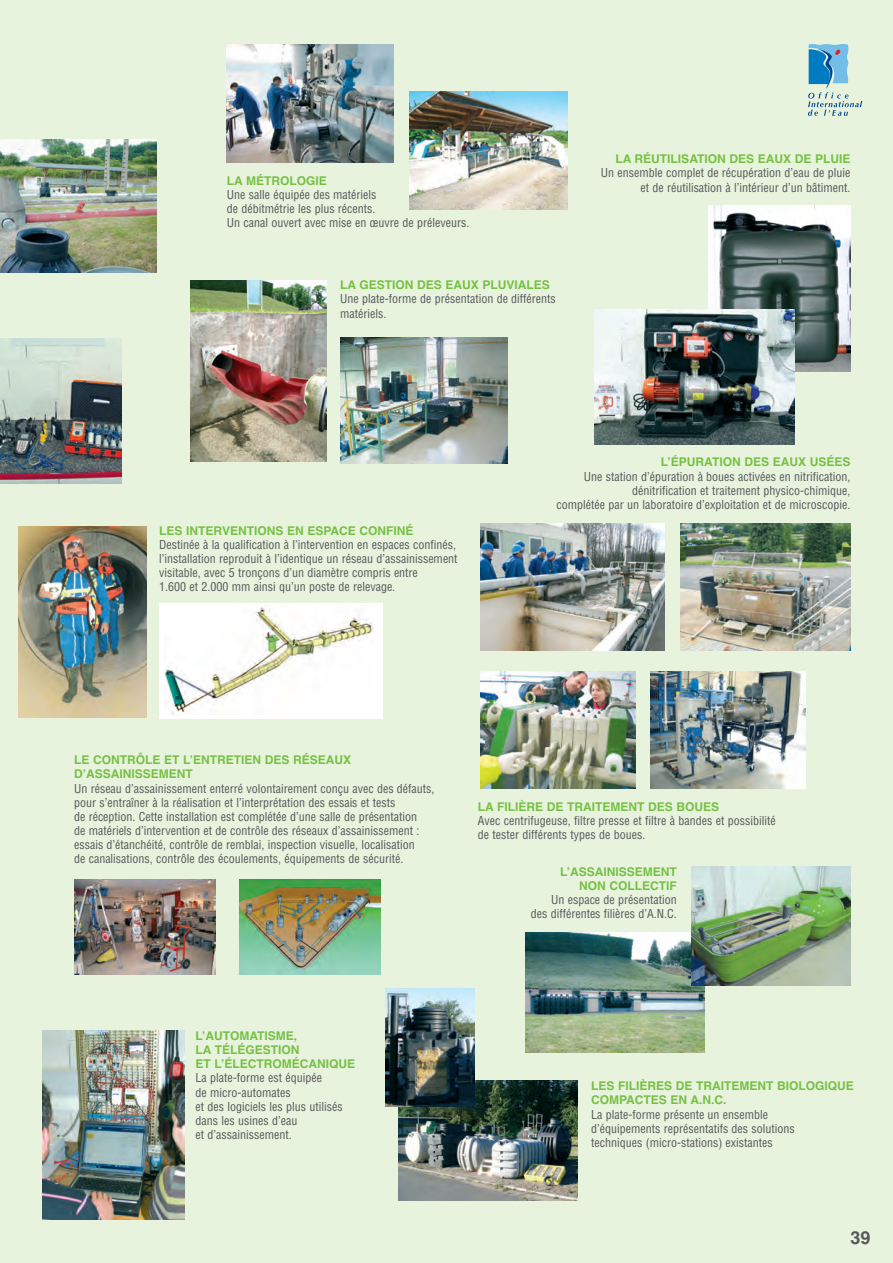
<style>
.page{position:relative;width:893px;height:1263px;background:#e8f3de}
.page>*{position:absolute;margin:0;border:0;box-sizing:border-box;transform-origin:0 0}
.t1{font:700 18px "Helvetica";color:#57585a}
.t2{font:condensed 12px/14.1px "Helvetica";color:#57585a}
.t3{font:700 12px/14.1px "Helvetica";color:#76c043}
</style>
<div class="page">
<img style="left:409px;top:91px;width:158px;height:119px">
<img style="left:74px;top:880px;width:142px;height:94px">
<img style="left:709px;top:205px;width:141px;height:167px">
<img style="left:239px;top:880px;width:141px;height:94px">
<img style="left:481px;top:524px;width:184px;height:127px">
<div style="left:159px;top:604px;width:224px;height:115px;background:#fff"></div>
<img style="left:165px;top:607px;width:208px;height:107px">
<img style="left:651px;top:672px;width:155px;height:116px">
<img style="left:0;top:139px;width:156px;height:133px">
<img style="left:227px;top:45px;width:167px;height:117px">
<img style="left:681px;top:524px;width:169px;height:127px">
<img style="left:480px;top:672px;width:155px;height:116px">
<img style="left:43px;top:1031px;width:141px;height:188px">
<img style="left:340px;top:338px;width:168px;height:125px">
<img style="left:525px;top:933px;width:180px;height:120px">
<img style="left:190px;top:281px;width:136px;height:180px">
<img style="left:0;top:339px;width:122px;height:145px">
<img style="left:594px;top:310px;width:201px;height:134px">
<img style="left:691px;top:866px;width:159px;height:120px">
<img style="left:19px;top:527px;width:128px;height:191px">
<svg style="left:808px;top:44px;width:54px;height:72px"></svg>
<img style="left:399px;top:1080px;width:179px;height:120px">
<img style="left:386px;top:989px;width:88px;height:118px">
<p class="t3" style="left:227px;top:174px;width:101px">LA MÉTROLOGIE</p>
<p class="t2" style="left:227px;top:188px;width:244px">Une salle équipée des matériels<br>de débitmétrie les plus récents.<br>Un canal ouvert avec mise en œuvre de préleveurs.</p>
<p class="t3" style="left:340px;top:278px;width:211px">LA GESTION DES EAUX PLUVIALES</p>
<p class="t2" style="left:340px;top:292px;width:217px">Une plate-forme de présentation de différents matériels.</p>
<p class="t3" style="left:615px;top:152px;width:237px">LA RÉUTILISATION DES EAUX DE PLUIE</p>
<p class="t2" style="left:601px;top:166px;width:251px;text-align:right">Un ensemble complet de récupération d’eau de pluie et de réutilisation à l’intérieur d’un bâtiment.</p>
<p class="t3" style="left:159px;top:523px;width:256px">LES INTERVENTIONS EN ESPACE CONFINÉ</p>
<p class="t2" style="left:159px;top:538px;width:300px">Destinée à la qualification à l’intervention en espaces confinés, l’installation reproduit à l’identique un réseau d’assainissement visitable, avec 5 tronçons d’un diamètre compris entre<br>1.600 et 2.000 mm ainsi qu’un poste de relevage.</p>
<p class="t3" style="left:661px;top:455px;width:191px">L’ÉPURATION DES EAUX USÉES</p>
<p class="t2" style="left:556px;top:469px;width:295px;text-align:right">Une station d’épuration à boues activées en nitrification, dénitrification et traitement physico-chimique,<br>complétée par un laboratoire d’exploitation et de microscopie.</p>
<p class="t3" style="left:74px;top:753px;width:279px">LE CONTRÔLE ET L’ENTRETIEN DES RÉSEAUX<br>D’ASSAINISSEMENT</p>
<p class="t2" style="left:74px;top:781px;width:362px">Un réseau d’assainissement enterré volontairement conçu avec des défauts, pour s’entraîner à la réalisation et l’interprétation des essais et tests<br>de réception. Cette installation est complétée d’une salle de présentation<br>de matériels d’intervention et de contrôle des réseaux d’assainissement : essais d’étanchéité, contrôle de remblai, inspection visuelle, localisation<br>de canalisations, contrôle des écoulements, équipements de sécurité.</p>
<p class="t3" style="left:478px;top:799px;width:243px">LA FILIÈRE DE TRAITEMENT DES BOUES</p>
<p class="t2" style="left:478px;top:814px;width:299px">Avec centrifugeuse, filtre presse et filtre à bandes et possibilité de tester différents types de boues.</p>
<p class="t3" style="left:560px;top:864px;width:118px;text-align:right">L’ASSAINISSEMENT<br>NON COLLECTIF</p>
<p class="t2" style="left:531px;top:893px;width:148px;text-align:right">Un espace de présentation<br>des différentes filières d’A.N.C.</p>
<p class="t3" style="left:196px;top:1029px;width:161px">L’AUTOMATISME,<br>LA TÉLÉGESTION<br>ET L’ÉLECTROMÉCANIQUE</p>
<p class="t2" style="left:196px;top:1071px;width:149px">La plate-forme est équipée<br>de micro-automates<br>et des logiciels les plus utilisés dans les usines d’eau<br>et d’assainissement.</p>
<p class="t3" style="left:591px;top:1079px;width:264px">LES FILIÈRES DE TRAITEMENT BIOLOGIQUE<br>COMPACTES EN A.N.C.</p>
<p class="t2" style="left:591px;top:1107px;width:205px">La plate-forme présente un ensemble d’équipements représentatifs des solutions techniques (micro-stations) existantes</p>
<h1 class="t1" style="left:850px;top:1228px;width:22px">39</h1>
</div>
